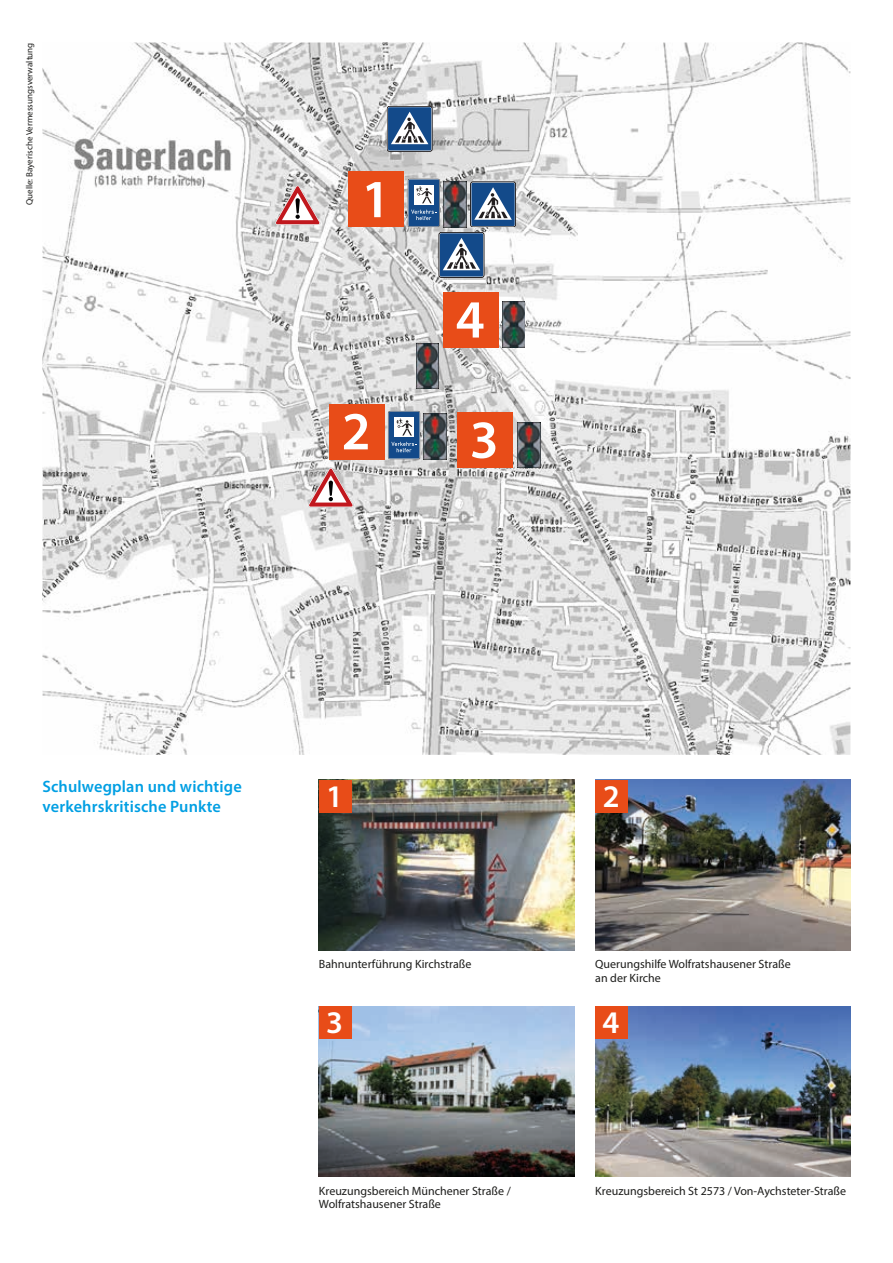
<style>
.page{position:relative;width:893px;height:1263px;background:#fff}
.page>*{position:absolute;margin:0;border:0;box-sizing:border-box;transform-origin:0 0}
.t1{font:600 54px "Myriad Pro";color:#fff}
.t2{font:600 31.65px "Myriad Pro";color:#fff}
.t3{font:600 16.5px/19.2px "Myriad Pro";letter-spacing:.01em;color:#009fe3}
.t4{font:12px/13.5px "Myriad Pro";color:#1d1d1b}
.t5{font:9px "Myriad Pro";color:#1d1d1b}
</style>
<div class="page">
<img style="left:43px;top:43px;width:807px;height:712px">
<img style="left:319px;top:1006px;width:255px;height:170px">
<img style="left:595px;top:1006px;width:255px;height:170px">
<img style="left:319px;top:780px;width:255px;height:170px">
<div style="left:319px;top:780px;width:32px;height:32px;background:#e84c18"></div>
<img style="left:595px;top:780px;width:255px;height:170px">
<div style="left:595px;top:780px;width:33px;height:32px;background:#e84c18"></div>
<img style="left:502px;top:302px;width:23px;height:45px">
<div style="left:443px;top:292px;width:55px;height:55px;background:#e84c18"></div>
<div style="left:319px;top:1006px;width:32px;height:33px;background:#e84c18"></div>
<div style="left:595px;top:1006px;width:32px;height:33px;background:#e84c18"></div>
<img style="left:518px;top:422px;width:22px;height:46px">
<div style="left:457px;top:412px;width:55px;height:56px;background:#e84c18"></div>
<img style="left:424px;top:414px;width:22px;height:45px">
<div style="left:329px;top:404px;width:55px;height:55px;background:#e84c18"></div>
<svg style="left:388px;top:411px;width:32px;height:48px"></svg>
<img style="left:444px;top:182px;width:22px;height:45px">
<div style="left:349px;top:172px;width:55px;height:55px;background:#e84c18"></div>
<svg style="left:408px;top:179px;width:32px;height:48px"></svg>
<div style="left:471px;top:182px;width:45px;height:45px;border:1px solid #231f20;border-radius:2px"></div>
<svg style="left:471px;top:183px;width:44px;height:43px;background:#4d719c"></svg>
<div style="left:439px;top:232px;width:45px;height:45px;border:1px solid #231f20;border-radius:2px"></div>
<svg style="left:440px;top:233px;width:43px;height:44px"></svg>
<div style="left:387px;top:106px;width:45px;height:45px;border:1px solid #231f20;border-radius:2px"></div>
<svg style="left:388px;top:107px;width:43px;height:43px"></svg>
<img style="left:416px;top:343px;width:23px;height:46px">
<svg style="left:308px;top:468px;width:45px;height:39px"></svg>
<svg style="left:275px;top:185px;width:45px;height:40px"></svg>
<p class="t5" style="left:24px;top:205px;width:164px;rotate:-90deg">Quelle: Bayerische Vermessungsverwaltung</p>
<h1 class="t1" style="left:361px;top:165px;width:30px">1</h1>
<h1 class="t1" style="left:456px;top:285px;width:30px">4</h1>
<h1 class="t1" style="left:342px;top:397px;width:30px">2</h1>
<h1 class="t1" style="left:470px;top:405px;width:30px">3</h1>
<h3 class="t3" style="left:43px;top:777px;width:201px">Schulwegplan und wichtige verkehrskritische Punkte</h3>
<h2 class="t2" style="left:326px;top:776px;width:18px">1</h2>
<p class="t4" style="left:319px;top:957px;width:154px">Bahnunterführung Kirchstraße</p>
<h2 class="t2" style="left:603px;top:776px;width:18px">2</h2>
<p class="t4" style="left:595px;top:957px;width:197px">Querungshilfe Wolfratshausener Straße an der Kirche</p>
<h2 class="t2" style="left:326px;top:1002px;width:18px">3</h2>
<h2 class="t2" style="left:602px;top:1002px;width:18px">4</h2>
<p class="t4" style="left:319px;top:1183px;width:193px">Kreuzungsbereich Münchener Straße /</p>
<p class="t4" style="left:595px;top:1183px;width:252px">Kreuzungsbereich St 2573 / Von-Aychsteter-Straße</p>
<p class="t4" style="left:319px;top:1197px;width:124px">Wolfratshausener Straße</p>
</div>
